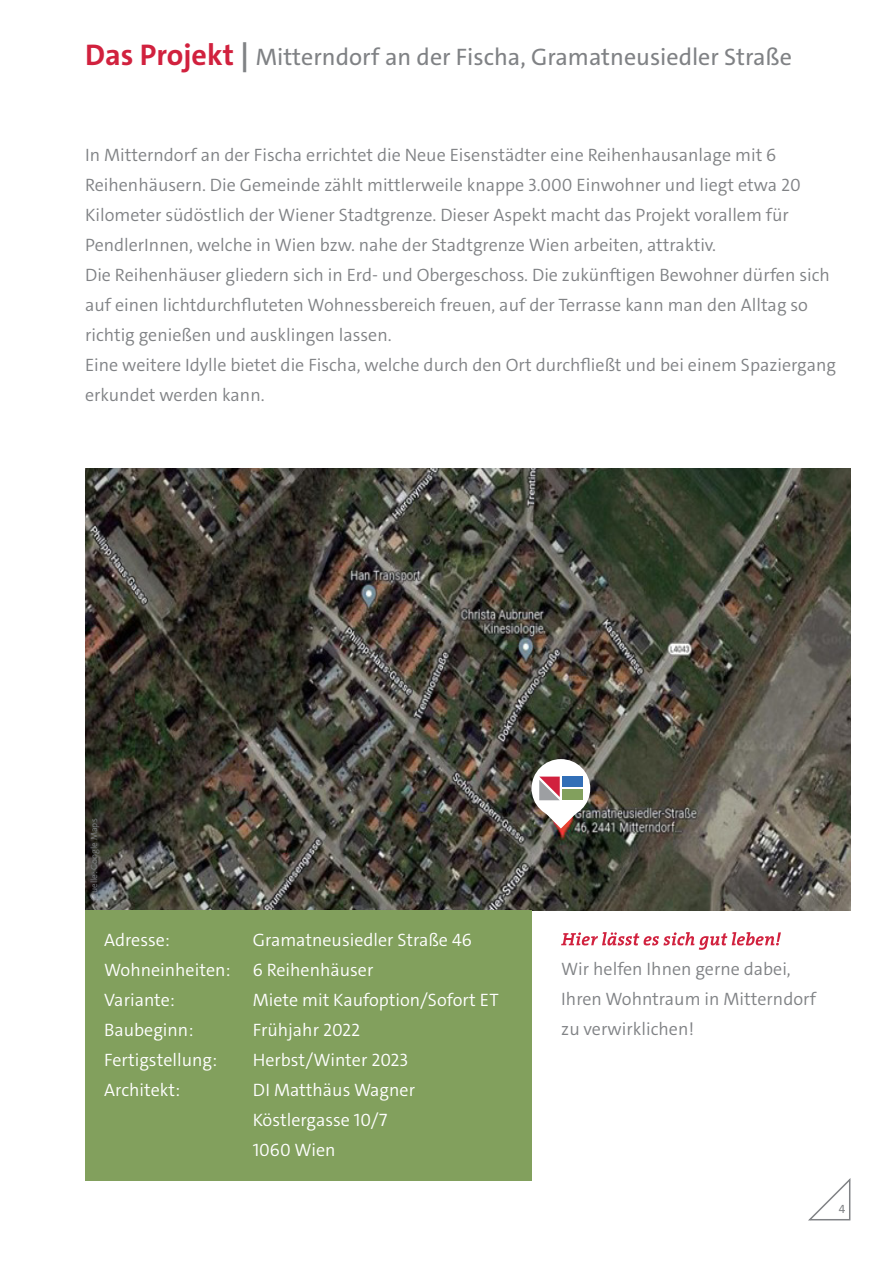
<style>
.page{position:relative;width:893px;height:1263px;background:#fff}
.page>*{position:absolute;margin:0;border:0;box-sizing:border-box;transform-origin:0 0}
.t1{font:24px "The Sans";color:#808285}
.Body_Text{font:300 18px/30px "The Sans";color:#808285}
.Body_Text-2{font:300 18px "The Sans";color:#fff}
.t2{font:12px "The Sans";color:#808285}
.t3{font:300 9px "The Sans";color:#808285}
.s1{font-weight:700;font-size:30px;color:#d1213e}
.s2{font-weight:700;font-size:30px}
</style>
<div class="page">
<svg style="left:808px;top:1178px;width:43px;height:43px"></svg>
<img style="left:85px;top:469px;width:765px;height:441px">
<div style="left:85px;top:910px;width:446px;height:270px;background:#82a05d"></div>
<svg style="left:561px;top:932px;width:220px;height:18px"></svg>
<div style="left:531px;top:759px;width:59px;height:59px;background:#fff;border-radius:50%"></div>
<svg style="left:539px;top:776px;width:37px;height:52px"></svg>
<div style="left:562px;top:776px;width:21px;height:11px;background:#326fb7"></div>
<div style="left:562px;top:790px;width:21px;height:10px;background:#82a05d"></div>
<p class="t1" style="left:85px;top:41px;width:708px"><span class="s1">Das Projekt</span> <span class="s2">|</span> Mitterndorf an der Fischa, Gramatneusiedler Straße</p>
<p class="Body_Text" style="left:85px;top:140px;width:753px">In Mitterndorf an der Fischa errichtet die Neue Eisenstädter eine Reihenhausanlage mit 6<br>Reihenhäusern. Die Gemeinde zählt mittlerweile knappe 3.000 Einwohner und liegt etwa 20<br>Kilometer südöstlich der Wiener Stadtgrenze. Dieser Aspekt macht das Projekt vorallem für PendlerInnen, welche in Wien bzw. nahe der Stadtgrenze Wien arbeiten, attraktiv.<br>Die Reihenhäuser gliedern sich in Erd- und Obergeschoss. Die zukünftigen Bewohner dürfen sich auf einen lichtdurchfluteten Wohnessbereich freuen, auf der Terrasse kann man den Alltag so richtig genießen und ausklingen lassen.<br>Eine weitere Idylle bietet die Fischa, welche durch den Ort durchfließt und bei einem Spaziergang erkundet werden kann.</p>
<p class="t3" style="left:88px;top:899px;width:82px;rotate:-90deg">Quelle: Google Maps</p>
<p class="Body_Text-2" style="left:104px;top:928px;width:67px">Adresse:</p>
<p class="Body_Text-2" style="left:253px;top:928px;width:221px">Gramatneusiedler Straße 46</p>
<p class="Body_Text-2" style="left:104px;top:958px;width:271px">Wohneinheiten: 6 Reihenhäuser</p>
<p class="Body_Text-2" style="left:104px;top:988px;width:72px">Variante:</p>
<p class="Body_Text-2" style="left:253px;top:988px;width:248px">Miete mit Kaufoption/Sofort ET</p>
<p class="Body_Text-2" style="left:104px;top:1018px;width:91px">Baubeginn:</p>
<p class="Body_Text-2" style="left:253px;top:1018px;width:109px">Frühjahr 2022</p>
<p class="Body_Text-2" style="left:104px;top:1048px;width:114px">Fertigstellung:</p>
<p class="Body_Text-2" style="left:253px;top:1048px;width:157px">Herbst/Winter 2023</p>
<p class="Body_Text-2" style="left:104px;top:1078px;width:78px">Architekt:</p>
<p class="Body_Text-2" style="left:253px;top:1078px;width:164px">DI Matthäus Wagner</p>
<p class="Body_Text-2" style="left:253px;top:1108px;width:136px">Köstlergasse 10/7</p>
<p class="Body_Text-2" style="left:253px;top:1138px;width:84px">1060 Wien</p>
<p class="Body_Text" style="left:561px;top:954px;width:256px">Wir helfen Ihnen gerne dabei,<br>Ihren Wohntraum in Mitterndorf zu verwirklichen!</p>
<p class="t2" style="left:839px;top:1201px;width:8px">4</p>
</div>
